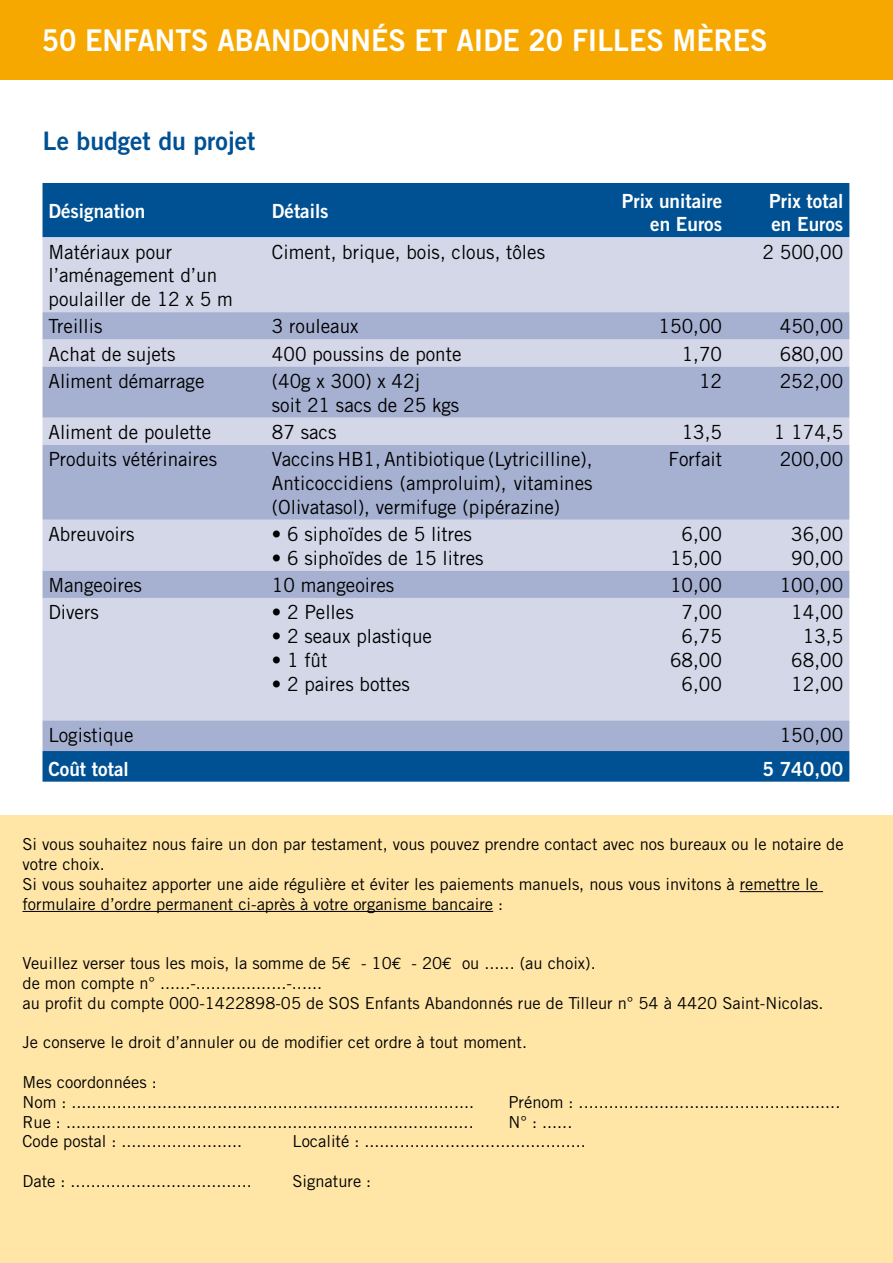
<style>
.page{position:relative;width:893px;height:1263px;background:#fff}
.page>*{position:absolute;margin:0;border:0;box-sizing:border-box;transform-origin:0 0}
.t1{font:30px "Trade Gothic Bold Two";color:#fff;scale:.95 1}
.t2{font:25.5px "Trade Gothic Bold Two";color:#005193}
.t3{font:19.5px/23.9px "Trade Gothic";color:#000}
.t4{font:19.5px/23.9px "Trade Gothic Bold Two";color:#fff;text-align:right}
.t5{font:16.5px/19.8px "Trade Gothic";color:#000}
.s1{font-family:"Euro Mono"}
</style>
<div class="page">
<div style="left:0;top:0;width:893px;height:80px;background:#f7a800"></div>
<div style="left:0;top:815px;width:893px;height:448px;background:#ffe6a7"></div>
<hr style="left:740px;top:891px;width:83px;height:1px;background:#000">
<hr style="left:22px;top:911px;width:471px;height:1px;background:#000">
<div style="left:43px;top:183px;width:806px;height:54px;background:#005193"></div>
<div style="left:43px;top:237px;width:806px;height:75px;background:#d3d7e8"></div>
<svg style="left:43px;top:312px;width:806px;height:439px;background:#bdc4dd"></svg>
<div style="left:43px;top:751px;width:806px;height:31px;background:#005193"></div>
<h1 class="t1" style="left:42px;top:21px;width:65px">50 enfants</h1>
<h1 class="t1" style="left:217px;top:21px;width:59px">aband</h1>
<h1 class="t1" style="left:311px;top:21px;width:171px">onnéset aide</h1>
<h1 class="t1" style="left:528px;top:21px;width:63px">20 filles</h1>
<h1 class="t1" style="left:673px;top:21px;width:62px">mères</h1>
<h2 class="t2" style="left:43px;top:125px;width:214px">Le budget du projet</h2>
<p class="t4" style="left:49px;top:198px;width:98px">Désignation</p>
<p class="t4" style="left:272px;top:198px;width:58px">Détails</p>
<p class="t4" style="left:622px;top:188px;width:102px">Prix unitaire en Euros</p>
<p class="t4" style="left:769px;top:188px;width:76px;text-align:left">Prix total en Euros</p>
<p class="t3" style="left:49px;top:239px;width:186px">Matériaux pour l’aménagement d’un poulailler de 12 x 5 m</p>
<p class="t3" style="left:272px;top:239px;width:275px">Ciment, brique, bois, clous, tôles</p>
<p class="t3" style="left:762px;top:239px;width:82px">2 500,00</p>
<p class="t3" style="left:49px;top:314px;width:55px">Treillis</p>
<p class="t3" style="left:272px;top:314px;width:88px">3 rouleaux</p>
<p class="t3" style="left:659px;top:314px;width:65px">150,00</p>
<p class="t3" style="left:780px;top:314px;width:65px">450,00</p>
<p class="t3" style="left:48px;top:341px;width:129px">Achat de sujets</p>
<p class="t3" style="left:272px;top:341px;width:191px">400 poussins de ponte</p>
<p class="t3" style="left:682px;top:341px;width:42px">1,70</p>
<p class="t3" style="left:780px;top:341px;width:65px">680,00</p>
<p class="t3" style="left:48px;top:369px;width:158px">Aliment démarrage</p>
<p class="t3" style="left:272px;top:369px;width:189px">(40g x 300) x 42j<br>soit 21 sacs de 25 kgs</p>
<p class="t3" style="left:699px;top:369px;width:25px">12</p>
<p class="t3" style="left:780px;top:369px;width:65px">252,00</p>
<p class="t3" style="left:48px;top:420px;width:164px">Aliment de poulette</p>
<p class="t3" style="left:272px;top:420px;width:66px">87 sacs</p>
<p class="t3" style="left:682px;top:420px;width:42px">13,5</p>
<p class="t3" style="left:774px;top:420px;width:71px">1 174,5</p>
<p class="t3" style="left:48px;top:447px;width:170px">Produits vétérinaires</p>
<p class="t3" style="left:272px;top:447px;width:322px;text-align:justify">Vaccins HB1, Antibiotique (Lytricilline), Anticoccidiens (amproluim), vitamines (Olivatasol), vermifuge (pipérazine)</p>
<p class="t3" style="left:668px;top:447px;width:55px">Forfait</p>
<p class="t3" style="left:780px;top:447px;width:65px">200,00</p>
<p class="t3" style="left:48px;top:522px;width:88px">Abreuvoirs</p>
<p class="t3" style="left:272px;top:522px;width:202px">• 6 siphoïdes de 5 litres</p>
<p class="t3" style="left:272px;top:546px;width:213px">• 6 siphoïdes de 15 litres</p>
<p class="t3" style="left:670px;top:522px;width:53px;text-align:center">6,00<br>15,00</p>
<p class="t3" style="left:791px;top:522px;width:53px">36,00<br>90,00</p>
<p class="t3" style="left:48px;top:573px;width:95px">Mangeoires</p>
<p class="t3" style="left:272px;top:573px;width:124px">10 mangeoires</p>
<p class="t3" style="left:670px;top:573px;width:53px">10,00</p>
<p class="t3" style="left:780px;top:573px;width:65px">100,00</p>
<p class="t3" style="left:48px;top:600px;width:52px">Divers</p>
<p class="t3" style="left:272px;top:600px;width:83px">• 2 Pelles</p>
<p class="t3" style="left:272px;top:624px;width:162px">• 2 seaux plastique</p>
<p class="t3" style="left:272px;top:648px;width:57px">• 1 fût</p>
<p class="t3" style="left:272px;top:671px;width:140px">• 2 paires bottes</p>
<p class="t3" style="left:670px;top:600px;width:53px;text-align:center">7,00<br>6,75<br>68,00<br>6,00</p>
<p class="t3" style="left:791px;top:600px;width:53px;text-align:center">14,00<br>13,5<br>68,00<br>12,00</p>
<p class="t3" style="left:48px;top:723px;width:87px">Logistique</p>
<p class="t3" style="left:780px;top:723px;width:65px">150,00</p>
<p class="t4" style="left:48px;top:756px;width:82px">Coût total</p>
<p class="t4" style="left:762px;top:756px;width:82px">5 740,00</p>
<p class="t5" style="left:22px;top:834px;width:823px">Si vous souhaitez nous faire un don par testament, vous pouvez prendre contact avec nos bureaux ou le notaire de votre choix.<br>Si vous souhaitez apporter une aide régulière et éviter les paiements manuels, nous vous invitons à remettre le formulaire d’ordre permanent ci-après à votre organisme bancaire :</p>
<p class="t5" style="left:22px;top:953px;width:803px">Veuillez verser tous les mois, la somme de 5<span class="s1">€</span> - 10<span class="s1">€</span> - 20<span class="s1">€</span> ou ...... (au choix).<br>de mon compte n° ......-..................-......<br>au profit du compte 000-1422898-05 de SOS Enfants Abandonnés rue de Tilleur n° 54 à 4420 Saint-Nicolas.</p>
<p class="t5" style="left:22px;top:1032px;width:506px">Je conserve le droit d’annuler ou de modifier cet ordre à tout moment.</p>
<p class="t5" style="left:22px;top:1072px;width:453px">Mes coordonnées :<br>Nom : ................................................................................</p>
<p class="t5" style="left:509px;top:1092px;width:333px">Prénom : ....................................................</p>
<p class="t5" style="left:22px;top:1111px;width:453px">Rue : .................................................................................</p>
<p class="t5" style="left:509px;top:1111px;width:65px">N° : ......</p>
<p class="t5" style="left:22px;top:1131px;width:221px">Code postal : ........................</p>
<p class="t5" style="left:293px;top:1131px;width:295px">Localité : ............................................</p>
<p class="t5" style="left:22px;top:1171px;width:231px">Date : ....................................</p>
<p class="t5" style="left:293px;top:1171px;width:80px">Signature :</p>
</div>
